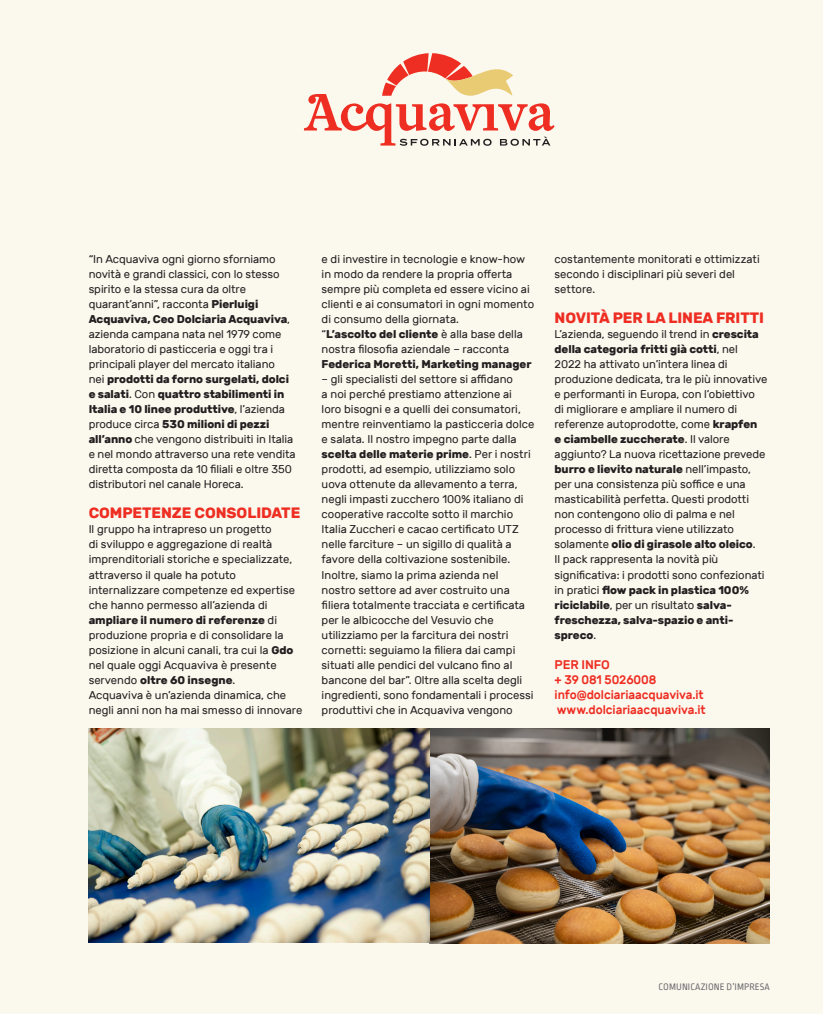
<style>
.page{position:relative;width:823px;height:1014px;background:#fff}
.page>*{position:absolute;margin:0;border:0;box-sizing:border-box;transform-origin:0 0}
.titoletto{font:700 15px "Rubik";letter-spacing:-.005em;color:#ee2e22}
.INFO{font:500 12.5px "Rubik";letter-spacing:-.005em;color:#ee2e22;scale:.94 1}
.INFO-2{font:500 12.5px "Rubik";letter-spacing:-.005em;color:#ee2e22}
.txt{font:11.25px/15px "Rubik";color:#231f20}
.txt-2{font:700 11.25px/15px "Rubik";color:#231f20}
.t1{font:10px "Ropa Sans Pro";letter-spacing:.01em;color:#6c6d70}
.s1{font-weight:700}
.s2{font-weight:400}
</style>
<div class="page">
<div style="left:0;top:0;width:822px;height:1013px;background:#fbf8ee"></div>
<img style="left:89px;top:728px;width:680px;height:215px">
<svg style="left:304px;top:53px;width:250px;height:93px"></svg>
<p class="txt" style="left:89px;top:252px;width:208px">“In Acquaviva ogni giorno sforniamo novità e grandi classici, con lo stesso spirito e la stessa cura da oltre quarant’anni”, racconta <span class="s1">Pierluigi Acquaviva, Ceo Dolciaria Acquaviva</span>, azienda campana nata nel 1979 come laboratorio di pasticceria e oggi tra i principali player del mercato italiano<br>nei <span class="s1">prodotti da forno surgelati, dolci e salati</span>. Con <span class="s1">quattro stabilimenti in Italia e 10 linee produttive</span>, l’azienda produce circa <span class="s1">530 milioni di pezzi all’anno</span> che vengono distribuiti in Italia e nel mondo attraverso una rete vendita diretta composta da 10 filiali e oltre 350 distributori nel canale Horeca.</p>
<p class="titoletto" style="left:89px;top:504px;width:213px">COMPETENZE CONSOLIDATE</p>
<p class="txt" style="left:89px;top:522px;width:208px">Il gruppo ha intrapreso un progetto<br>di sviluppo e aggregazione di realtà imprenditoriali storiche e specializzate, attraverso il quale ha potuto internalizzare competenze ed expertise che hanno permesso all’azienda di <span class="s1">ampliare il numero di referenze</span> di produzione propria e di consolidare la posizione in alcuni canali, tra cui la <span class="s1">Gdo </span>nel quale oggi Acquaviva è presente servendo <span class="s1">oltre 60 insegne</span>.</p>
<p class="txt" style="left:89px;top:687px;width:215px">Acquaviva è un’azienda dinamica, che negli anni non ha mai smesso di innovare</p>
<p class="txt" style="left:321px;top:252px;width:214px">e di investire in tecnologie e know-how in modo da rendere la propria offerta sempre più completa ed essere vicino ai clienti e ai consumatori in ogni momento di consumo della giornata.</p>
<p class="txt-2" style="left:321px;top:327px;width:211px"><span class="s2">“</span>L’ascolto del cliente <span class="s2">è alla base della nostra filosofia aziendale – racconta<br></span>Federica Moretti, Marketing manager</p>
<p class="txt" style="left:321px;top:372px;width:214px">– gli specialisti del settore si affidano<br>a noi perché prestiamo attenzione ai loro bisogni e a quelli dei consumatori, mentre reinventiamo la pasticceria dolce e salata. Il nostro impegno parte dalla <span class="s1">scelta delle materie prime</span>. Per i nostri prodotti, ad esempio, utilizziamo solo uova ottenute da allevamento a terra, negli impasti zucchero 100% italiano di cooperative raccolte sotto il marchio Italia Zuccheri e cacao certificato UTZ nelle farciture – un sigillo di qualità a favore della coltivazione sostenibile.<br>Inoltre, siamo la prima azienda nel nostro settore ad aver costruito una filiera totalmente tracciata e certificata per le albicocche del Vesuvio che utilizziamo per la farcitura dei nostri cornetti: seguiamo la filiera dai campi situati alle pendici del vulcano fino al bancone del bar”. Oltre alla scelta degli ingredienti, sono fondamentali i processi produttivi che in Acquaviva vengono</p>
<p class="txt" style="left:554px;top:252px;width:206px">costantemente monitorati e ottimizzati secondo i disciplinari più severi del settore.</p>
<p class="titoletto" style="left:554px;top:309px;width:211px">NOVITÀ PER LA LINEA FRITTI</p>
<p class="txt" style="left:554px;top:327px;width:214px">L’azienda, seguendo il trend in <span class="s1">crescita della categoria fritti già cotti</span>, nel 2022 ha attivato un’intera linea di produzione dedicata, tra le più innovative e performanti in Europa, con l’obiettivo<br>di migliorare e ampliare il numero di referenze autoprodotte, come <span class="s1">krapfen<br>e ciambelle zuccherate</span>. Il valore aggiunto? La nuova ricettazione prevede <span class="s1">burro e lievito naturale</span> nell’impasto, per una consistenza più soffice e una masticabilità perfetta. Questi prodotti non contengono olio di palma e nel processo di frittura viene utilizzato solamente <span class="s1">olio di girasole alto oleico</span>.<br>Il pack rappresenta la novità più significativa: i prodotti sono confezionati in pratici <span class="s1">flow pack in plastica 100% riciclabile</span>, per un risultato <span class="s1">salva&shy;freschezza, salva-spazio e anti&shy;spreco</span>.</p>
<p class="INFO-2" style="left:554px;top:657px;width:57px">PER INFO</p>
<p class="INFO" style="left:554px;top:672px;width:110px">+ 39 081 5026008</p>
<p class="INFO" style="left:554px;top:687px;width:160px">info@dolciariaacquaviva.it</p>
<p class="INFO" style="left:556px;top:702px;width:160px">www.dolciariaacquaviva.it</p>
<p class="t1" style="left:658px;top:981px;width:113px">COMUNICAZIONE D’IMPRESA</p>
</div>
